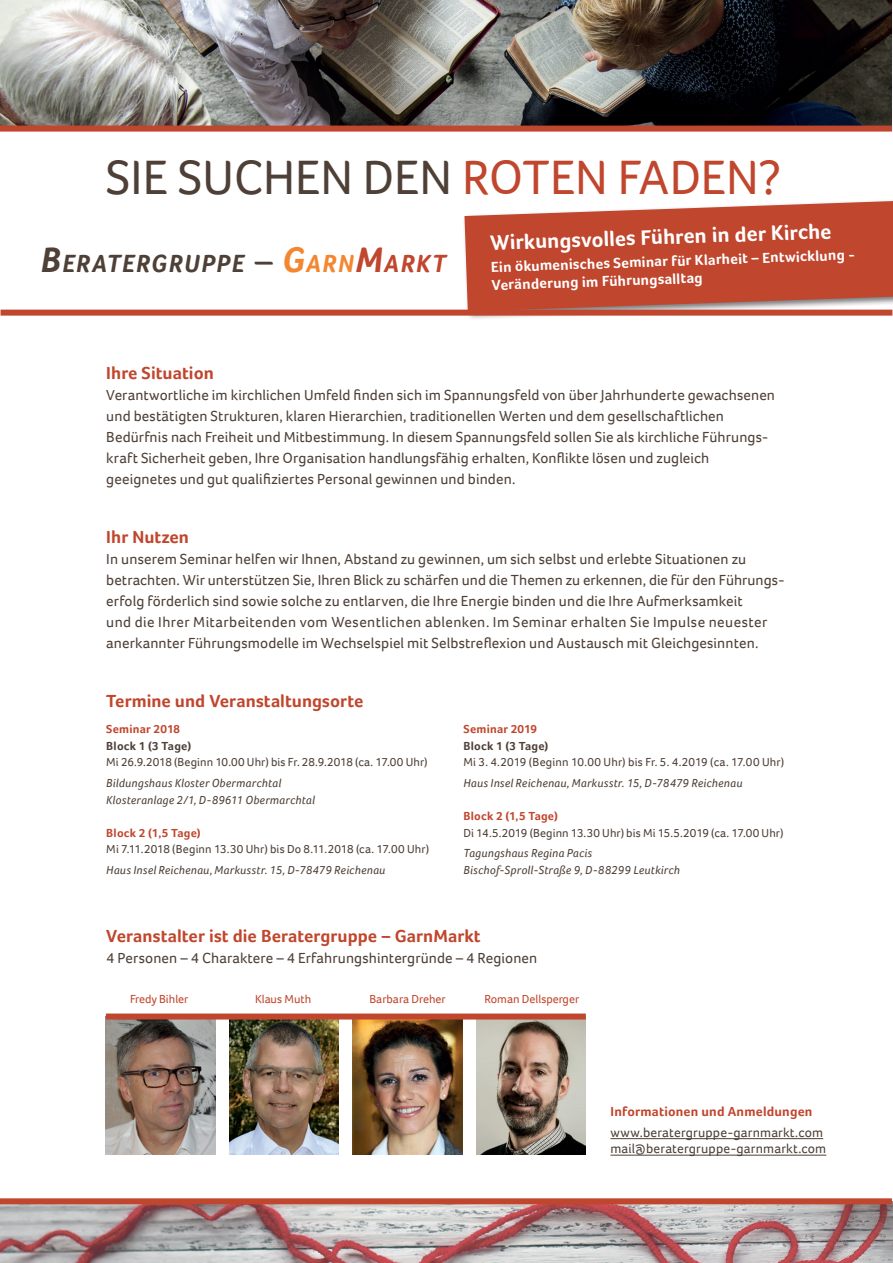
<style>
.page{position:relative;width:893px;height:1263px;background:#fff}
.page>*{position:absolute;margin:0;border:0;box-sizing:border-box;transform-origin:0 0}
.t1{font:49.5px "Foco";color:#4e4037}
.t2{font:italic 700 25.5px "Foco";letter-spacing:.055em;color:#4e4037}
.t3{font:700 21.6px "Foco";color:#fff}
.t4{font:700 18px "Foco";letter-spacing:.005em;color:#c0462d}
.t5{font:15px/21px "Foco";letter-spacing:.005em;color:#4e4037}
.t6{font:700 14.85px/17.9px "Foco";color:#fff}
.t7{font:13.5px/16.5px "Foco";letter-spacing:.01em;color:#4e4037}
.t8{font:700 13.5px "Foco";letter-spacing:.015em;color:#c0462d}
.t9{font:italic 12px/16.5px "Foco";letter-spacing:.015em;color:#4e4037}
.t10{font:12px "Foco";letter-spacing:.01em;color:#4e4037}
.t11{font:700 12px "Foco";letter-spacing:.02em;color:#c0462d}
.t12{font:12px "Foco";color:#c0462d}
.t13{font:700 12px "Foco";letter-spacing:.02em;color:#4e4037}
.s1{color:#c0462d}
.s2{font-size:36.6px}
.s3{font-size:36.6px;color:#f58630}
.s4{color:#f58630}
.s5{font-size:36.6px;color:#c0462d}
</style>
<div class="page">
<svg style="left:464px;top:201px;width:429px;height:110px;background:#c55c47"></svg>
<img style="left:353px;top:1019px;width:109px;height:136px">
<img style="left:476px;top:1019px;width:110px;height:136px">
<img style="left:106px;top:1019px;width:109px;height:136px">
<img style="left:229px;top:1019px;width:110px;height:136px">
<div style="left:106px;top:1013px;width:480px;height:6px;background:#c0462d"></div>
<img style="left:0;top:0;width:892px;height:126px">
<div style="left:0;top:126px;width:892px;height:6px;background:#c0462d"></div>
<hr style="left:610px;top:1138px;width:213px;height:1px;background:#4e4037">
<hr style="left:610px;top:1155px;width:216px;height:1px;background:#4e4037">
<img style="left:0;top:1201px;width:893px;height:62px">
<div style="left:0;top:1198px;width:892px;height:6px;background:#c0462d"></div>
<div style="left:1px;top:310px;width:891px;height:6px;background:#c0462d"></div>
<h1 class="t1" style="left:106px;top:144px;width:676px">SIE SUCHEN DEN <span class="s1">ROTEN FADEN?</span></h1>
<h3 class="t3" style="left:490px;top:230px;width:343px;rotate:-2deg">Wirkungsvolles Führen in der Kirche</h3>
<p class="t6" style="left:491px;top:258px;width:366px;rotate:-2deg">Ein ökumenisches Seminar für Klarheit – Entwicklung -<br>Veränderung im Führungsalltag</p>
<h2 class="t2" style="left:41px;top:247px;width:407px"><span class="s2">B</span>ERATERGRUPPE <span class="s2">–</span> <span class="s3">G</span><span class="s4">ARN</span><span class="s5">M</span><span class="s1">ARKT</span></h2>
<p class="t4" style="left:106px;top:362px;width:109px">Ihre Situation</p>
<p class="t5" style="left:106px;top:384px;width:670px">Verantwortliche im kirchlichen Umfeld finden sich im Spannungsfeld von über Jahrhunderte gewachsenen und bestätigten Strukturen, klaren Hierarchien, traditionellen Werten und dem gesellschaftlichen Bedürfnis nach Freiheit und Mitbestimmung. In diesem Spannungsfeld sollen Sie als kirchliche Führungs&shy;kraft Sicherheit geben, Ihre Organisation handlungsfähig erhalten, Konflikte lösen und zugleich geeignetes und gut qualifiziertes Personal gewinnen und binden.</p>
<p class="t4" style="left:106px;top:526px;width:84px">Ihr Nutzen</p>
<p class="t5" style="left:106px;top:548px;width:680px">In unserem Seminar helfen wir Ihnen, Abstand zu gewinnen, um sich selbst und erlebte Situationen zu betrachten. Wir unterstützen Sie, Ihren Blick zu schärfen und die Themen zu erkennen, die für den Führungs&shy;erfolg förderlich sind sowie solche zu entlarven, die Ihre Energie binden und die Ihre Aufmerksamkeit<br>und die Ihrer Mitarbeitenden vom Wesentlichen ablenken. Im Seminar erhalten Sie Impulse neuester anerkannter Führungsmodelle im Wechselspiel mit Selbstreflexion und Austausch mit Gleichgesinnten.</p>
<p class="t4" style="left:106px;top:690px;width:258px">Termine und Veranstaltungsorte</p>
<p class="t11" style="left:106px;top:722px;width:75px">Seminar 2018</p>
<p class="t13" style="left:106px;top:739px;width:86px">Block 1 (3 Tage)</p>
<p class="t10" style="left:106px;top:754px;width:323px">Mi 26.9.2018 (Beginn 10.00 Uhr) bis Fr. 28.9.2018 (ca. 17.00 Uhr)</p>
<p class="t9" style="left:106px;top:775px;width:210px">Bildungshaus Kloster Obermarchtal<br>Klosteranlage 2/1, D-89611 Obermarchtal</p>
<p class="t11" style="left:106px;top:826px;width:96px">Block 2 (1,5 Tage)</p>
<p class="t10" style="left:106px;top:841px;width:324px">Mi 7.11.2018 (Beginn 13.30 Uhr) bis Do 8.11.2018 (ca. 17.00 Uhr)</p>
<p class="t9" style="left:106px;top:861px;width:280px">Haus Insel Reichenau, Markusstr. 15, D-78479 Reichenau</p>
<p class="t11" style="left:463px;top:722px;width:75px">Seminar 2019</p>
<p class="t13" style="left:463px;top:739px;width:86px">Block 1 (3 Tage)</p>
<p class="t10" style="left:463px;top:754px;width:322px">Mi 3. 4.2019 (Beginn 10.00 Uhr) bis Fr. 5. 4.2019 (ca. 17.00 Uhr)</p>
<p class="t9" style="left:463px;top:775px;width:280px">Haus Insel Reichenau, Markusstr. 15, D-78479 Reichenau</p>
<p class="t11" style="left:463px;top:809px;width:96px">Block 2 (1,5 Tage)</p>
<p class="t10" style="left:463px;top:825px;width:321px">Di 14.5.2019 (Beginn 13.30 Uhr) bis Mi 15.5.2019 (ca. 17.00 Uhr)</p>
<p class="t9" style="left:463px;top:845px;width:218px">Tagungshaus Regina Pacis<br>Bischof-Sproll-Straße 9, D-88299 Leutkirch</p>
<p class="t4" style="left:106px;top:925px;width:376px">Veranstalter ist die Beratergruppe – GarnMarkt</p>
<p class="t5" style="left:106px;top:947px;width:433px">4 Personen – 4 Charaktere – 4 Erfahrungshintergründe – 4 Regionen</p>
<p class="t12" style="left:130px;top:991px;width:60px">Fredy Bihler</p>
<p class="t12" style="left:255px;top:991px;width:58px">Klaus Muth</p>
<p class="t12" style="left:369px;top:991px;width:78px">Barbara Dreher</p>
<p class="t12" style="left:484px;top:991px;width:96px">Roman Dellsperger</p>
<p class="t8" style="left:610px;top:1104px;width:204px">Informationen und Anmeldungen</p>
<p class="t7" style="left:610px;top:1124px;width:217px">www.beratergruppe-garnmarkt.com mail@beratergruppe-garnmarkt.com</p>
</div>
